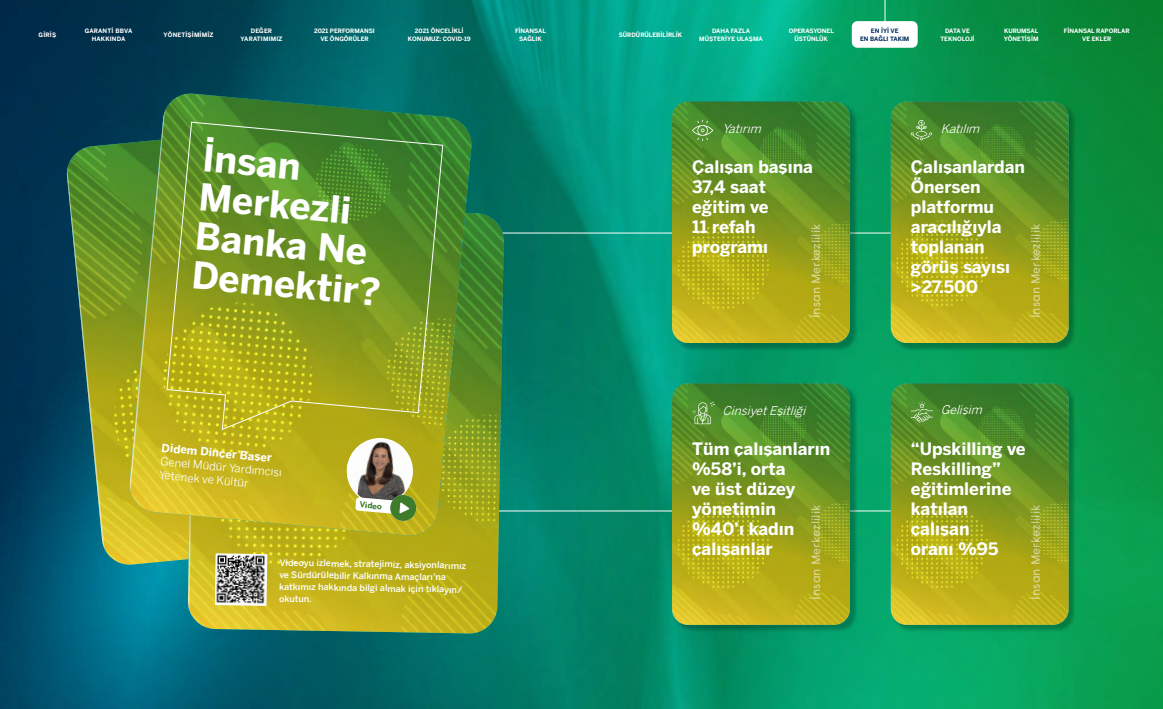
<style>
.page{position:relative;width:1163px;height:709px;background:#fff}
.page>*{position:absolute;margin:0;border:0;box-sizing:border-box;transform-origin:0 0}
.t1{font:700 36.9px/39.3px "Benton Sans";color:#fff}
.t2{font:700 17px/20px "Benton Sans";color:#fff}
.t3{font:12px "Wigrum";color:#fff}
.t4{font:italic 12px "Benton Sans";color:#fff}
.t5{font:11.4px/13.5px "Benton Sans";color:#fff}
.t6{font:700 11.4px "Benton Sans";color:#fff}
.t7{font:500 9px/12px "Benton Sans";color:#fff}
.t8{font:700 8px "Benton Sans";color:#3e7b2b}
.t9{font:700 6px/7.5px "Benton Sans";color:#fff;text-align:center}
.t10{font:700 6px/7.5px "Benton Sans";letter-spacing:.025em;color:#fff;text-align:center}
.t11{font:700 6px/7.5px "Benton Sans";color:#002d60;text-align:center}
</style>
<div class="page">
<img style="left:0;top:0;width:1162px;height:709px">
<hr style="left:478px;top:232px;width:520px;height:1px;background:#fff">
<hr style="left:478px;top:510px;width:520px;height:1px;background:#fff">
<svg style="left:884px;top:0;width:1px;height:21px"></svg>
<div style="left:851px;top:21px;width:66px;height:27px;background:#fff;border-radius:6px"></div>
<div style="left:672px;top:102px;width:185px;height:249px;background:#000;opacity:.25"></div>
<img style="left:672px;top:101px;width:177px;height:242px">
<div style="left:672px;top:384px;width:185px;height:249px;background:#000;opacity:.25"></div>
<img style="left:672px;top:383px;width:177px;height:242px">
<div style="left:891px;top:102px;width:185px;height:249px;background:#000;opacity:.25"></div>
<img style="left:890px;top:101px;width:178px;height:242px">
<div style="left:891px;top:384px;width:185px;height:249px;background:#000;opacity:.25"></div>
<img style="left:890px;top:383px;width:178px;height:242px">
<svg style="left:692px;top:120px;width:21px;height:21px"></svg>
<svg style="left:910px;top:120px;width:21px;height:20px"></svg>
<svg style="left:692px;top:401px;width:22px;height:23px"></svg>
<svg style="left:910px;top:401px;width:22px;height:21px"></svg>
<img style="left:66px;top:122px;width:122px;height:444px">
<img style="left:188px;top:209px;width:316px;height:424px">
<img style="left:128px;top:94px;width:344px;height:443px">
<svg style="left:166px;top:121px;width:277px;height:309px;background:#7b9a23"></svg>
<svg style="left:345px;top:436px;width:72px;height:85px"></svg>
<img style="left:215px;top:553px;width:52px;height:53px">
<p class="t10" style="left:240px;top:27px;width:43px">DEĞER<br>YARATIMIMIZ</p>
<p class="t9" style="left:39px;top:31px;width:19px">GIRIŞ</p>
<p class="t10" style="left:85px;top:27px;width:49px">GARANTI BBVA<br>HAKKINDA</p>
<p class="t10" style="left:163px;top:31px;width:51px">YÖNETİŞİMİMİZ</p>
<p class="t9" style="left:515px;top:27px;width:32px">FI NANSAL<br>SAĞLIK</p>
<p class="t9" style="left:314px;top:27px;width:62px">2021 PERFORMANSI<br>VE ÖNGÖRÜLER</p>
<p class="t9" style="left:408px;top:27px;width:64px">2021 ÖNCELI KLI<br>KONUMUZ: COVID-19</p>
<p class="t9" style="left:618px;top:31px;width:65px">SÜRDÜRÜLEBI LI RLI K</p>
<p class="t9" style="left:699px;top:27px;width:65px">DAHA FAZLA<br>MÜŞTERIYE ULAŞMA</p>
<p class="t9" style="left:788px;top:27px;width:47px">OPERASYONEL<br>ÜSTÜNLÜK</p>
<p class="t11" style="left:859px;top:27px;width:51px">EN İYI VE<br>EN BAĞLI TAKIM</p>
<p class="t9" style="left:1003px;top:27px;width:36px;text-align:left">KURUMSAL<br>YÖNETIŞI M</p>
<p class="t9" style="left:1063px;top:27px;width:67px">FI NANSAL RAPORLAR<br>VE EKLER</p>
<p class="t9" style="left:940px;top:27px;width:35px">DATA VE<br>TEKNOLOJI</p>
<h1 class="t1" style="left:204px;top:137px;width:191px;rotate:5deg">İnsan<br>Merkezli<br>Banka Ne<br>Demektir?</h1>
<p class="t6" style="left:162px;top:441px;width:112px;rotate:5deg">Didem Dinçer Başer</p>
<p class="t5" style="left:161px;top:454px;width:124px;rotate:5deg">Genel Müdür Yardımcısı<br>Yetenek ve Kültür</p>
<p class="t8" style="left:360px;top:499px;width:24px;rotate:5deg">Video</p>
<p class="t7" style="left:280px;top:556px;width:188px;rotate:1deg">Videoyu izlemek, stratejimiz, aksiyonlarımız ve Sürdürülebilir Kalkınma Amaçları’na katkımız hakkında bilgi almak için tıklayın/ okutun.</p>
<p class="t4" style="left:722px;top:122px;width:43px">Yatırım</p>
<p class="t4" style="left:940px;top:122px;width:44px">Katılım</p>
<p class="t2" style="left:910px;top:157px;width:116px">Çalışanlardan<br>Önersen platformu aracılığıyla toplanan görüş sayısı &gt;27.500</p>
<p class="t2" style="left:692px;top:157px;width:122px">Çalışan başına<br>37,4 saat eğitim ve<br>11 refah programı</p>
<p class="t3" style="left:806px;top:318px;width:96px;rotate:-90deg">İnsan Merkezlilik</p>
<p class="t3" style="left:1026px;top:318px;width:96px;rotate:-90deg">İnsan Merkezlilik</p>
<p class="t4" style="left:722px;top:404px;width:88px">CinsiyetEşitliği</p>
<p class="t4" style="left:940px;top:402px;width:46px">Gelişim</p>
<p class="t2" style="left:910px;top:439px;width:116px">“Upskilling ve<br>Reskilling” eğitimlerine katılan çalışan<br>oranı %95</p>
<p class="t2" style="left:692px;top:439px;width:140px">Tüm çalışanların %58’i, orta<br>ve üst düzey yönetimin %40’ı kadın çalışanlar</p>
<p class="t3" style="left:806px;top:599px;width:96px;rotate:-90deg">İnsan Merkezlilik</p>
<p class="t3" style="left:1026px;top:599px;width:96px;rotate:-90deg">İnsan Merkezlilik</p>
</div>
